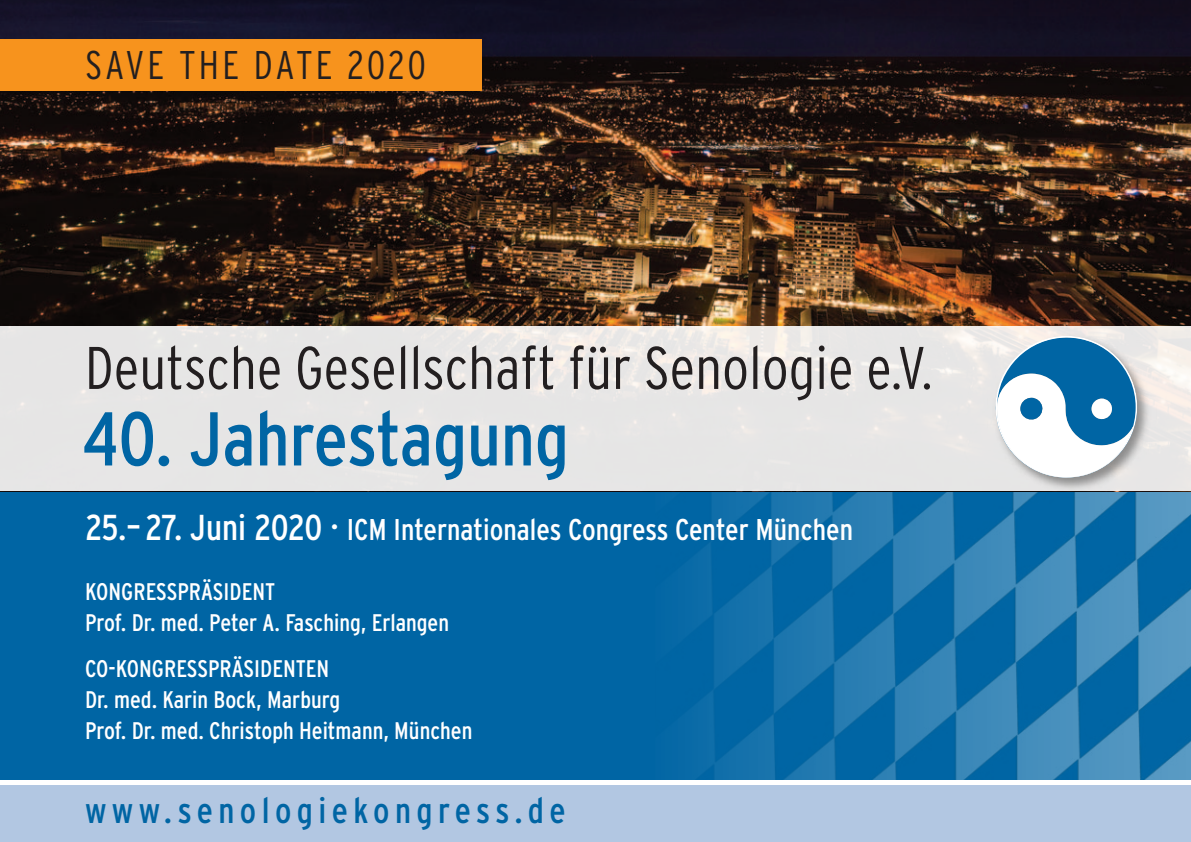
<style>
.page{position:relative;width:1191px;height:842px;background:#fff}
.page>*{position:absolute;margin:0;border:0;box-sizing:border-box;transform-origin:0 0}
.t1{font:condensed 76px "Interstate Plus";color:#0065a4}
.t2{font:300 condensed 60px "Interstate Plus";color:#231f20}
.t3{font:300 condensed 40px "Interstate Plus";letter-spacing:.07em;color:#231f20}
.t4{font:condensed 36px "Interstate Plus";letter-spacing:.15em;color:#0065a4}
.t5{font:condensed 30px "Interstate Plus";color:#fff}
.t6{font:condensed 24px "Interstate Plus";color:#fff}
.s1{font-size:36px}
</style>
<div class="page">
<div style="left:0;top:491px;width:1191px;height:289px;background:#0065a4"></div>
<svg style="left:646px;top:491px;width:545px;height:289px"></svg>
<img style="left:0;top:0;width:1191px;height:326px">
<div style="left:0;top:326px;width:1191px;height:165px;background:#e6e6e5"></div>
<div style="left:0;top:785px;width:1191px;height:57px;background:#b2c7e2"></div>
<div style="left:0;top:40px;width:482px;height:51px;background:#f7931d"></div>
<img style="left:987px;top:329px;width:169px;height:169px">
<svg style="left:995px;top:336px;width:142px;height:142px"></svg>
<p class="t3" style="left:85px;top:50px;width:342px">SAVE THE DATE 2020</p>
<p class="t2" style="left:85px;top:345px;width:849px">Deutsche Gesellschaft für Senologie e.V.</p>
<p class="t1" style="left:82px;top:410px;width:488px">40. Jahrestagung</p>
<p class="t5" style="left:85px;top:518px;width:769px"><span class="s1">25.–27. Juni 2020 ·</span> ICM Internationales Congress Center München</p>
<p class="t6" style="left:85px;top:583px;width:192px">KONGRESSPRÄSIDENT</p>
<p class="t6" style="left:85px;top:614px;width:365px">Prof. Dr. med. Peter A. Fasching, Erlangen</p>
<p class="t6" style="left:85px;top:660px;width:246px">CO-KONGRESSPRÄSIDENTEN</p>
<p class="t6" style="left:85px;top:691px;width:257px">Dr. med. Karin Bock, Marburg</p>
<p class="t6" style="left:85px;top:722px;width:389px">Prof. Dr. med. Christoph Heitmann, München</p>
<p class="t4" style="left:85px;top:796px;width:482px">www.senologiekongress.de</p>
</div>
